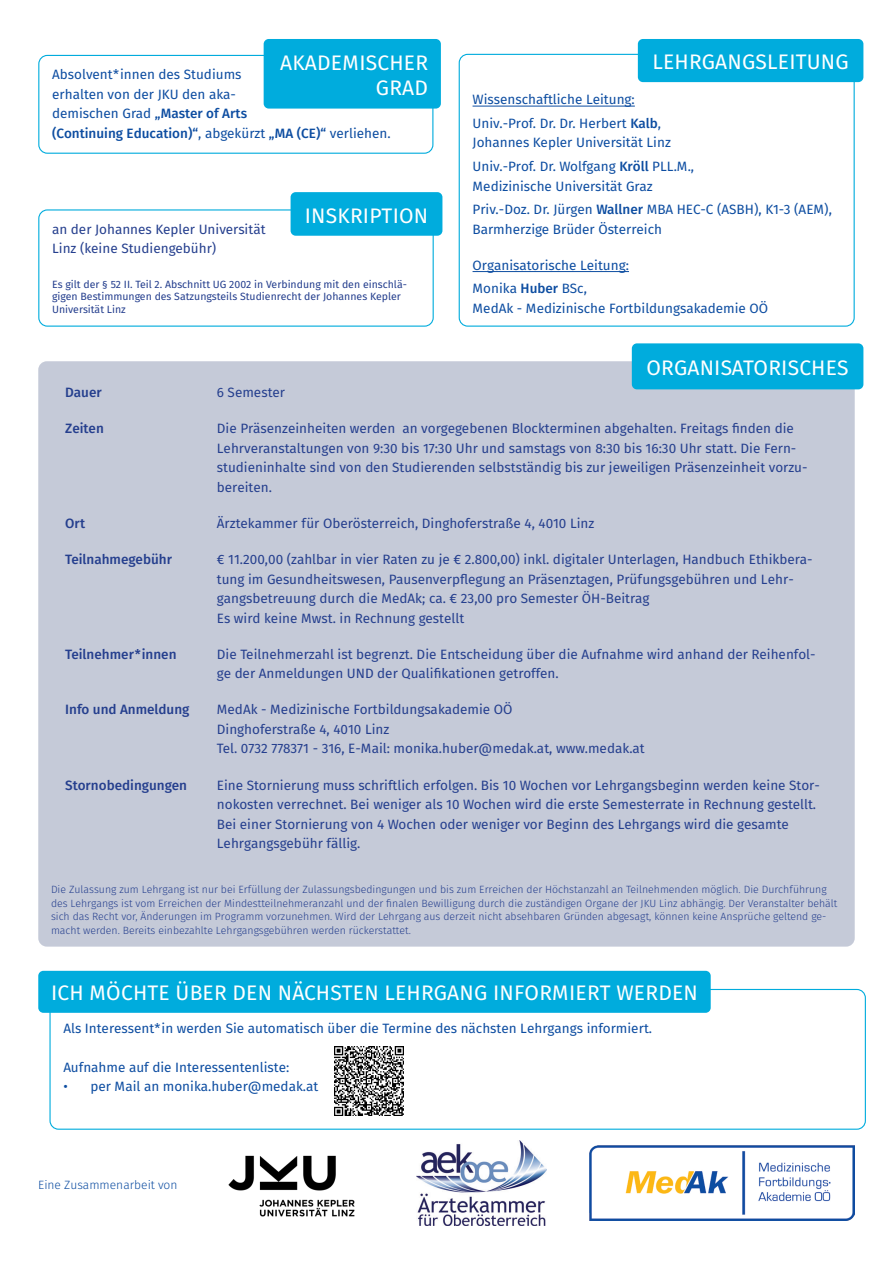
<style>
.page{position:relative;width:893px;height:1263px;background:#fff}
.page>*{position:absolute;margin:0;border:0;box-sizing:border-box;transform-origin:0 0}
.Überschriften{font:21px "Fira Sans";letter-spacing:.01em;color:#fff}
.t1{font:13.5px/19.5px "Fira Sans";color:#253f8e}
.Box_LG_Folder{font:13.5px/19.5px "Fira Sans";color:#0d4da1}
.t2{font:500 13.5px "Fira Sans";color:#253f8e}
.t3{font:300 12px "Fira Sans";color:#0d4da1}
.t4{font:300 10.5px/13.5px "Fira Sans";color:#253f8e}
.t5{font:10.5px/12.6px "Fira Sans";color:#253f8e}
.s1{font-weight:500}
</style>
<div class="page">
<div style="left:38px;top:361px;width:817px;height:586px;background:#c5cad8;border-radius:9px"></div>
<div style="left:632px;top:343px;width:231px;height:46px;background:#00acdd;border-radius:5px"></div>
<img style="left:228px;top:1155px;width:127px;height:62px">
<img style="left:416px;top:1140px;width:130px;height:86px">
<img style="left:590px;top:1145px;width:265px;height:76px">
<div style="left:38px;top:209px;width:396px;height:118px;border:1px solid #00acdd;border-radius:9px"></div>
<div style="left:291px;top:192px;width:151px;height:44px;background:#00acdd;border-radius:5px"></div>
<hr style="left:473px;top:106px;width:162px;height:1px;background:#0d4da1">
<hr style="left:473px;top:271px;width:156px;height:1px;background:#0d4da1">
<div style="left:638px;top:39px;width:225px;height:43px;background:#00acdd;border-radius:5px"></div>
<div style="left:38px;top:55px;width:395px;height:99px;border:1px solid #00acdd;border-radius:9px"></div>
<div style="left:264px;top:39px;width:177px;height:70px;background:#00acdd;border-radius:5px"></div>
<div style="left:49px;top:989px;width:817px;height:141px;border:1px solid #00acdd;border-radius:9px"></div>
<div style="left:38px;top:971px;width:673px;height:42px;background:#00acdd;border-radius:5px"></div>
<img style="left:334px;top:1046px;width:69px;height:69px">
<p class="Überschriften" style="left:280px;top:47px;width:149px">AKADEMISCHER</p>
<p class="Überschriften" style="left:376px;top:72px;width:54px">GRAD</p>
<p class="Box_LG_Folder" style="left:52px;top:66px;width:340px">Absolvent*innen des Studiums<br>erhalten von der JKU den aka-<br>demischen Grad <span class="s1">„Master of Arts<br>(Continuing Education)“</span>, abgekürzt <span class="s1">„MA (CE)“</span> verliehen.</p>
<p class="Überschriften" style="left:305px;top:201px;width:125px">INSKRIPTION</p>
<p class="t1" style="left:52px;top:220px;width:215px">an der Johannes Kepler Universität<br>Linz (keine Studiengebühr)</p>
<p class="t5" style="left:52px;top:278px;width:356px">Es gilt der § 52 II. Teil 2. Abschnitt UG 2002 in Verbindung mit den einschlä&shy;gigen Bestimmungen des Satzungsteils Studienrecht der Johannes Kepler<br>Universität Linz</p>
<p class="Überschriften" style="left:652px;top:47px;width:198px">LEHRGANGSLEITUNG</p>
<p class="Box_LG_Folder" style="left:473px;top:91px;width:164px">Wissenschaftliche Leitung:</p>
<p class="Box_LG_Folder" style="left:473px;top:114px;width:200px">Univ.-Prof. Dr. Dr. Herbert <span class="s1">Kalb</span>,<br>Johannes Kepler Universität Linz</p>
<p class="Box_LG_Folder" style="left:473px;top:158px;width:223px">Univ.-Prof. Dr. Wolfgang <span class="s1">Kröll</span> PLL.M.,<br>Medizinische Universität Graz</p>
<p class="Box_LG_Folder" style="left:473px;top:201px;width:361px">Priv.-Doz. Dr. Jürgen <span class="s1">Wallner</span> MBA HEC-C (ASBH), K1-3 (AEM),<br>Barmherzige Brüder Österreich</p>
<p class="Box_LG_Folder" style="left:473px;top:256px;width:158px">Organisatorische Leitung:</p>
<p class="Box_LG_Folder" style="left:473px;top:280px;width:297px">Monika <span class="s1">Huber</span> BSc,<br>MedAk - Medizinische Fortbildungsakademie OÖ</p>
<p class="Überschriften" style="left:647px;top:353px;width:204px">ORGANISATORISCHES</p>
<p class="t2" style="left:65px;top:383px;width:38px">Dauer</p>
<p class="t1" style="left:217px;top:384px;width:70px">6 Semester</p>
<p class="t2" style="left:65px;top:419px;width:40px">Zeiten</p>
<p class="t1" style="left:217px;top:420px;width:592px">Die Präsenzeinheiten werden an vorgegebenen Blockterminen abgehalten. Freitags finden die Lehrveranstaltungen von 9:30 bis 17:30 Uhr und samstags von 8:30 bis 16:30 Uhr statt. Die Fern&shy;studieninhalte sind von den Studierenden selbstständig bis zur jeweiligen Präsenzeinheit vorzu&shy;bereiten.</p>
<p class="t2" style="left:65px;top:514px;width:21px">Ort</p>
<p class="t1" style="left:217px;top:515px;width:379px">Ärztekammer für Oberösterreich, Dinghoferstraße 4, 4010 Linz</p>
<p class="t2" style="left:65px;top:550px;width:108px">Teilnahmegebühr</p>
<p class="t1" style="left:217px;top:551px;width:597px">€ 11.200,00 (zahlbar in vier Raten zu je € 2.800,00) inkl. digitaler Unterlagen, Handbuch Ethikbera&shy;tung im Gesundheitswesen, Pausenverpflegung an Präsenztagen, Prüfungsgebühren und Lehr&shy;gangsbetreuung durch die MedAk; ca. € 23,00 pro Semester ÖH-Beitrag<br>Es wird keine Mwst. in Rechnung gestellt</p>
<p class="t2" style="left:65px;top:645px;width:113px">Teilnehmer*innen</p>
<p class="t1" style="left:217px;top:645px;width:600px">Die Teilnehmerzahl ist begrenzt. Die Entscheidung über die Aufnahme wird anhand der Reihenfol&shy;ge der Anmeldungen UND der Qualifikationen getroffen.</p>
<p class="t2" style="left:65px;top:700px;width:126px">Info und Anmeldung</p>
<p class="t1" style="left:217px;top:701px;width:429px">MedAk - Medizinische Fortbildungsakademie OÖ<br>Dinghoferstraße 4, 4010 Linz<br>Tel. 0732 778371 - 316, E-Mail: monika.huber@medak.at, www.medak.at</p>
<p class="t2" style="left:65px;top:775px;width:123px">Stornobedingungen</p>
<p class="t1" style="left:217px;top:776px;width:605px">Eine Stornierung muss schriftlich erfolgen. Bis 10 Wochen vor Lehrgangsbeginn werden keine Stor&shy;nokosten verrechnet. Bei weniger als 10 Wochen wird die erste Semesterrate in Rechnung gestellt.<br>Bei einer Stornierung von 4 Wochen oder weniger vor Beginn des Lehrgangs wird die gesamte Lehrgangsgebühr fällig.</p>
<p class="t4" style="left:51px;top:884px;width:788px">Die Zulassung zum Lehrgang ist nur bei Erfüllung der Zulassungsbedingungen und bis zum Erreichen der Höchstanzahl an Teilnehmenden möglich. Die Durchführung des Lehrgangs ist vom Erreichen der Mindestteilnehmeranzahl und der finalen Bewilligung durch die zuständigen Organe der JKU Linz abhängig. Der Veranstalter behält sich das Recht vor, Änderungen im Programm vorzunehmen. Wird der Lehrgang aus derzeit nicht absehbaren Gründen abgesagt, können keine Ansprüche geltend ge&shy;macht werden. Bereits einbezahlte Lehrgangsgebühren werden rückerstattet.</p>
<p class="Überschriften" style="left:51px;top:978px;width:648px">ICH MÖCHTE ÜBER DEN NÄCHSTEN LEHRGANG INFORMIERT WERDEN</p>
<p class="Box_LG_Folder" style="left:63px;top:1019px;width:590px">Als Interessent*in werden Sie automatisch über die Termine des nächsten Lehrgangs informiert.</p>
<p class="Box_LG_Folder" style="left:63px;top:1058px;width:227px">Aufnahme auf die Interessentenliste:</p>
<p class="Box_LG_Folder" style="left:63px;top:1078px;width:257px">• per Mail an monika.huber@medak.at</p>
<p class="t3" style="left:38px;top:1176px;width:141px">Eine Zusammenarbeit von</p>
</div>
